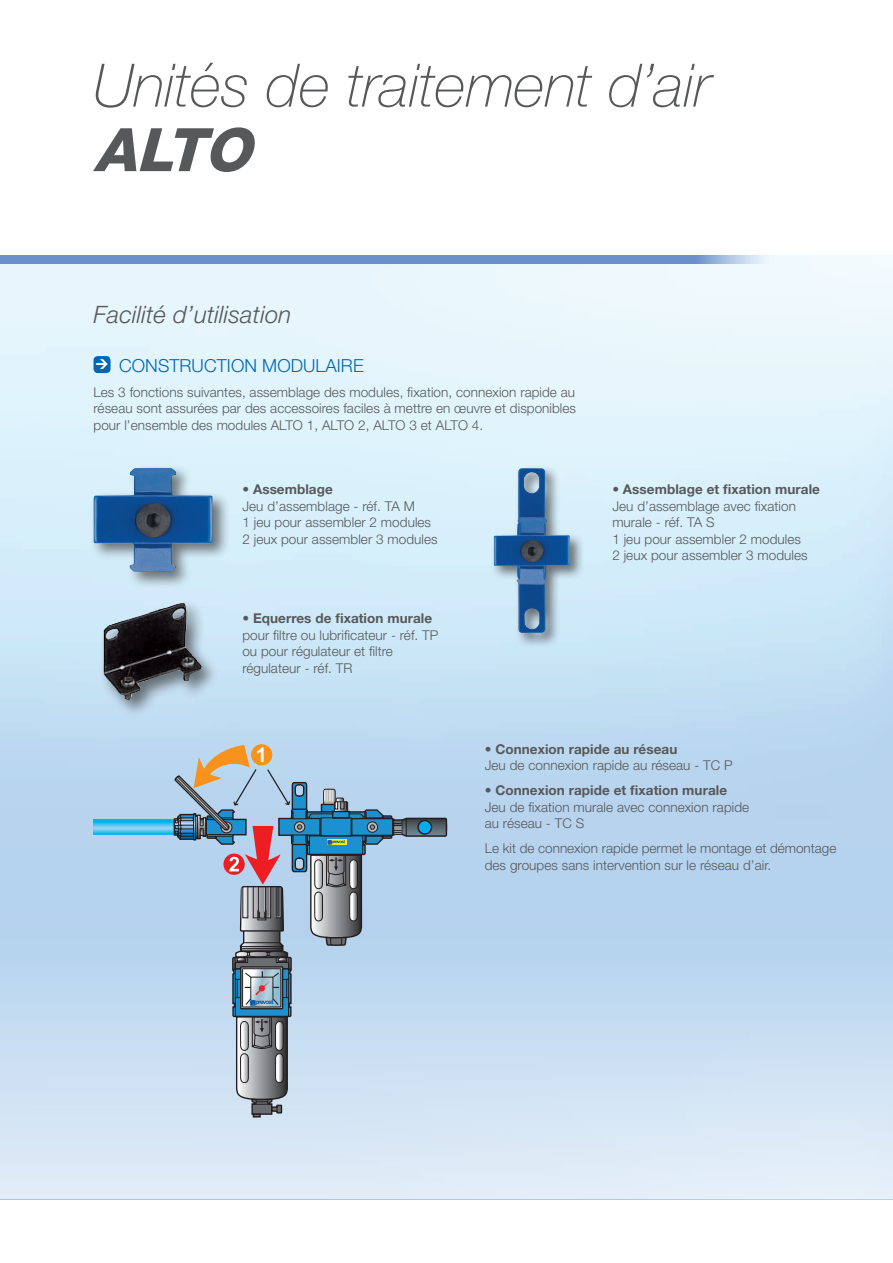
<style>
.page{position:relative;width:893px;height:1263px;background:#fff}
.page>*{position:absolute;margin:0;border:0;box-sizing:border-box;transform-origin:0 0}
.t1{font:italic 100 60px "Helvetica Neue LT Std";color:#57585a}
.t2{font:italic 800 60px "Helvetica Neue LT Std";color:#57585a}
.t3{font:italic 300 24px "Helvetica Neue LT Std";letter-spacing:.01em;color:#57585a}
.t4{font:300 18px "Helvetica Neue LT Std";letter-spacing:.005em;color:#0166b3}
.t5{font:300 13.5px/16.5px "Helvetica Neue LT Std";letter-spacing:.005em;color:#57585a}
.t6{font:700 13.5px "Helvetica Neue LT Std";letter-spacing:.005em;color:#57585a}
</style>
<div class="page">
<img style="left:0;top:264px;width:893px;height:586px">
<svg style="left:0;top:255px;width:893px;height:9px;background:#82a3d3"></svg>
<div style="left:0;top:850px;width:893px;height:349px;background:linear-gradient(to bottom,#accdec,#e2edf7)"></div>
<div style="left:94px;top:356px;width:17px;height:17px;background:#0166b3;border-radius:4px"></div>
<div style="left:90px;top:464px;width:140px;height:125px;background:#231f20;opacity:.6"></div>
<img style="left:93px;top:468px;width:120px;height:104px">
<div style="left:490px;top:465px;width:95px;height:183px;background:#231f20;opacity:.6"></div>
<img style="left:493px;top:468px;width:77px;height:165px">
<hr style="left:94px;top:832px;width:100px;height:3px;background:#00b2eb">
<hr style="left:94px;top:832px;width:100px;height:2px;background:#07b7ec">
<hr style="left:94px;top:831px;width:101px;height:2px;background:#2cbcee">
<hr style="left:94px;top:829px;width:102px;height:3px;background:#48c2f0">
<hr style="left:94px;top:829px;width:102px;height:2px;background:#60c6f1">
<hr style="left:94px;top:828px;width:103px;height:2px;background:#7acdf3">
<hr style="left:94px;top:826px;width:103px;height:3px;background:#92d4f4">
<hr style="left:94px;top:824px;width:105px;height:3px;background:#7fcff3">
<hr style="left:94px;top:824px;width:105px;height:2px;background:#6ac9f2">
<hr style="left:94px;top:823px;width:106px;height:2px;background:#54c4f0">
<hr style="left:94px;top:821px;width:106px;height:3px;background:#35beef">
<hr style="left:94px;top:821px;width:107px;height:2px;background:#15baed">
<hr style="left:94px;top:819px;width:107px;height:3px;background:#00b4ec">
<svg style="left:173px;top:744px;width:275px;height:373px;background:#aac1d5"></svg>
<div style="left:100px;top:599px;width:120px;height:119px;background:#231f20;opacity:.6"></div>
<img style="left:104px;top:603px;width:98px;height:97px">
<h1 class="t1" style="left:94px;top:51px;width:618px">Unités de traitement d’air</h1>
<h1 class="t2" style="left:94px;top:114px;width:177px">ALTO</h1>
<h2 class="t3" style="left:94px;top:300px;width:199px">Facilité d’utilisation</h2>
<h3 class="t4" style="left:119px;top:354px;width:246px">CONSTRUCTION MODULAIRE</h3>
<p class="t5" style="left:94px;top:383px;width:484px;text-align:justify">Les 3 fonctions suivantes, assemblage des modules, fixation, connexion rapide au réseau sont assurées par des accessoires faciles à mettre en œuvre et disponibles pour l’ensemble des modules ALTO 1, ALTO 2, ALTO 3 et ALTO 4.</p>
<p class="t6" style="left:242px;top:481px;width:92px">• Assemblage</p>
<p class="t5" style="left:242px;top:498px;width:197px">Jeu d’assemblage - réf. TA M<br>1 jeu pour assembler 2 modules<br>2 jeux pour assembler 3 modules</p>
<p class="t6" style="left:242px;top:610px;width:191px">• Equerres de fixation murale</p>
<p class="t5" style="left:242px;top:626px;width:197px">pour filtre ou lubrificateur - réf. TP ou pour régulateur et filtre régulateur - réf. TR</p>
<p class="t6" style="left:612px;top:481px;width:209px">• Assemblage et fixation murale</p>
<p class="t5" style="left:612px;top:498px;width:197px">Jeu d’assemblage avec fixation murale - réf. TA S<br>1 jeu pour assembler 2 modules<br>2 jeux pour assembler 3 modules</p>
<p class="t6" style="left:485px;top:741px;width:194px">• Connexion rapide au réseau</p>
<p class="t5" style="left:485px;top:757px;width:249px">Jeu de connexion rapide au réseau - TC P</p>
<p class="t6" style="left:485px;top:782px;width:244px">• Connexion rapide et fixation murale</p>
<p class="t5" style="left:485px;top:798px;width:266px">Jeu de fixation murale avec connexion rapide au réseau - TC S</p>
<p class="t5" style="left:485px;top:840px;width:353px">Le kit de connexion rapide permet le montage et démontage des groupes sans intervention sur le réseau d’air.</p>
</div>
